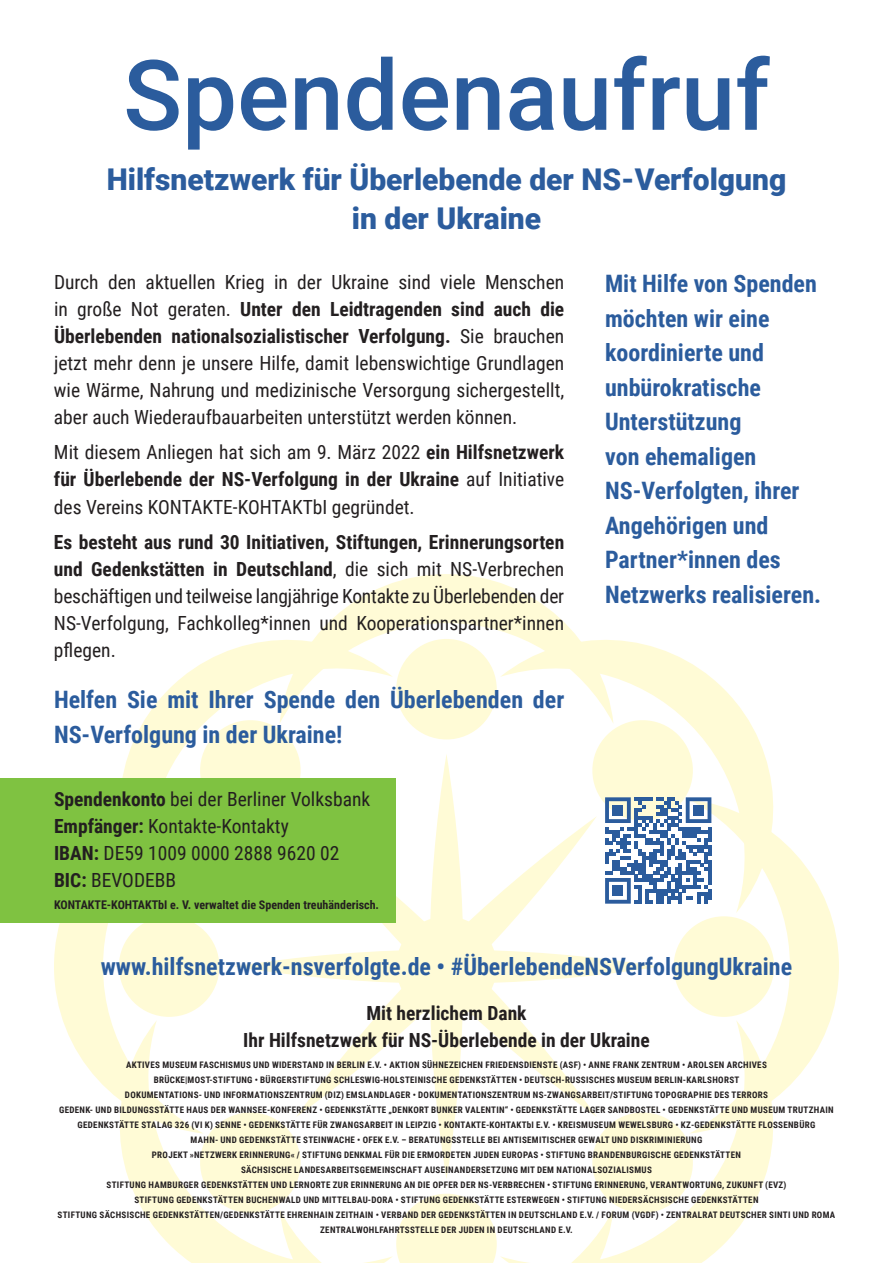
<style>
.page{position:relative;width:893px;height:1263px;background:#fff}
.page>*{position:absolute;margin:0;border:0;box-sizing:border-box;transform-origin:0 0}
.t1{font:500 97.5px "Roboto";color:#2b5c9d}
.t2{font:900 30px/39px "Roboto";color:#2b5c9d;text-align:center}
.t3{font:700 24px/34.5px "Roboto Condensed";color:#2b5c9d}
.t4{font:19.5px/27px "Roboto Condensed";color:#231f20;text-align:justify}
.t5{font:700 19.5px/27px "Roboto Condensed";color:#231f20;text-align:center}
.t6{font:700 12px "Roboto Condensed";color:#231f20}
.t7{font:700 9px/15px "Roboto Condensed";letter-spacing:.035em;color:#231f20;text-align:center}
.s1{font-weight:700}
</style>
<div class="page">
<svg style="left:327px;top:574px;width:239px;height:150px;fill:#fffbd6"></svg>
<div style="left:396px;top:639px;width:101px;height:100px;background:#fffbd6;border-radius:50%"></div>
<svg style="left:54px;top:923px;width:150px;height:163px;fill:#fffbd6"></svg>
<div style="left:119px;top:916px;width:100px;height:101px;background:#fffbd6;border-radius:50%"></div>
<svg style="left:104px;top:1020px;width:100px;height:243px"></svg>
<svg style="left:698px;top:1133px;width:75px;height:130px;fill:#fffbd6"></svg>
<svg style="left:195px;top:1107px;width:503px;height:156px"></svg>
<svg style="left:689px;top:847px;width:150px;height:286px"></svg>
<div style="left:674px;top:916px;width:100px;height:101px;background:#fffbd6;border-radius:50%"></div>
<svg style="left:500px;top:624px;width:289px;height:289px"></svg>
<svg style="left:122px;top:624px;width:271px;height:154px"></svg>
<svg style="left:195px;top:715px;width:111px;height:63px"></svg>
<svg style="left:429px;top:754px;width:34px;height:425px;fill:#fffbda"></svg>
<svg style="left:234px;top:949px;width:425px;height:34px;fill:#fffbda"></svg>
<svg style="left:296px;top:816px;width:301px;height:301px"></svg>
<div style="left:0;top:778px;width:395px;height:145px;background:#7fc241"></div>
<svg style="left:587px;top:715px;width:124px;height:189px"></svg>
<div style="left:612px;top:805px;width:11px;height:11px;background:#2b5c9d"></div>
<div style="left:693px;top:805px;width:11px;height:11px;background:#2b5c9d"></div>
<div style="left:612px;top:885px;width:11px;height:11px;background:#2b5c9d"></div>
<h1 class="t1" style="left:123px;top:27px;width:648px">Spendenaufruf</h1>
<h2 class="t2" style="left:107px;top:159px;width:681px">Hilfsnetzwerk für Überlebende der NS-Verfolgung in der Ukraine</h2>
<p class="t4" style="left:54px;top:268px;width:512px">Durch den aktuellen Krieg in der Ukraine sind viele Menschen in große Not geraten. <span class="s1">Unter den Leidtragenden sind auch die Überlebenden nationalsozialistischer Verfolgung.</span> Sie brauchen jetzt mehr denn je unsere Hilfe, damit lebenswichtige Grundlagen wie Wärme, Nahrung und medizinische Versorgung sichergestellt, aber auch Wiederaufbauarbeiten unterstützt werden können.</p>
<h3 class="t4" style="left:54px;top:438px;width:512px">Mit diesem Anliegen hat sich am 9. März 2022 <span class="s1">ein Hilfsnetzwerk für Überlebende der NS-Verfolgung in der Ukraine</span> auf Initiative des Vereins KONTAKTE-KOHTAKTbI gegründet.</h3>
<p class="t4" style="left:54px;top:528px;width:512px"><span class="s1">Es besteht aus rund 30 Initiativen, Stiftungen, Erinnerungsorten und Gedenkstätten in Deutschland</span>, die sich mit NS-Verbrechen beschäftigen und teilweise langjährige Kontakte zu Überlebenden der NS-Verfolgung, Fachkolleg*innen und Kooperationspartner*innen -pflegen.</p>
<h3 class="t3" style="left:54px;top:682px;width:512px">Helfen Sie mit Ihrer Spende den Überlebenden der<br>NS-Verfolgung in der Ukraine!</h3>
<h3 class="t4" style="left:54px;top:784px;width:318px;text-align:left"><span class="s1">Spendenkonto</span> bei der Berliner Volksbank<br><span class="s1">Empfänger:</span> Kontakte-Kontakty<br><span class="s1">IBAN:</span> DE59 1009 0000 2888 9620 02<br><span class="s1">BIC:</span> BEVODEBB</h3>
<h3 class="t6" style="left:54px;top:897px;width:327px">KONTAKTE-KOHTAKTbI e. V. verwaltet die Spenden treuhänderisch.</h3>
<h3 class="t3" style="left:605px;top:266px;width:218px">Mit Hilfe von Spenden möchten wir eine koordinierte und unbürokratische<br>Unterstützung<br>von ehemaligen<br>NS-Verfolgten, ihrer<br>Angehörigen und<br>Partner*innen des<br>Netzwerks realisieren.</h3>
<h3 class="t3" style="left:101px;top:948px;width:693px">www.hilfsnetzwerk-nsverfolgte.de • #ÜberlebendeNSVerfolgungUkraine</h3>
<h3 class="t5" style="left:243px;top:999px;width:408px">Mit herzlichem Dank<br>Ihr Hilfsnetzwerk für NS-Überlebende in der Ukraine</h3>
<p class="t7" style="left:58px;top:1057px;width:779px">AKTIVES MUSEUM FASCHISMUS UND WIDERSTAND IN BERLIN E.V. • AKTION SÜHNEZEICHEN FRIEDENSDIENSTE (ASF) • ANNE FRANK ZENTRUM • AROLSEN ARCHIVES<br>BRÜCKE|MOST-STIFTUNG • BÜRGERSTIFTUNG SCHLESWIG-HOLSTEINISCHE GEDENKSTÄTTEN • DEUTSCH-RUSSISCHES MUSEUM BERLIN-KARLSHORST<br>DOKUMENTATIONS- UND INFORMATIONSZENTRUM (DIZ) EMSLANDLAGER • DOKUMENTATIONSZENTRUM NS-ZWANGSARBEIT/STIFTUNG TOPOGRAPHIE DES TERRORS<br>GEDENK- UND BILDUNGSSTÄTTE HAUS DER WANNSEE-KONFERENZ • GEDENKSTÄTTE „DENKORT BUNKER VALENTIN“ • GEDENKSTÄTTE LAGER SANDBOSTEL • GEDENKSTÄTTE UND MUSEUM TRUTZHAIN GEDENKSTÄTTE STALAG 326 (VI K) SENNE • GEDENKSTÄTTE FÜR ZWANGSARBEIT IN LEIPZIG • KONTAKTE-KOHTAKTbI E.V. • KREISMUSEUM WEWELSBURG • KZ-GEDENKSTÄTTE FLOSSENBÜRG<br>MAHN- UND GEDENKSTÄTTE STEINWACHE • OFEK E.V. – BERATUNGSSTELLE BEI ANTISEMITISCHER GEWALT UND DISKRIMINIERUNG<br>PROJEKT »NETZWERK ERINNERUNG« / STIFTUNG DENKMAL FÜR DIE ERMORDETEN JUDEN EUROPAS • STIFTUNG BRANDENBURGISCHE GEDENKSTÄTTEN<br>SÄCHSISCHE LANDESARBEITSGEMEINSCHAFT AUSEINANDERSETZUNG MIT DEM NATIONALSOZIALISMUS<br>STIFTUNG HAMBURGER GEDENKSTÄTTEN UND LERNORTE ZUR ERINNERUNG AN DIE OPFER DER NS-VERBRECHEN • STIFTUNG ERINNERUNG, VERANTWORTUNG, ZUKUNFT (EVZ)<br>STIFTUNG GEDENKSTÄTTEN BUCHENWALD UND MITTELBAU-DORA • STIFTUNG GEDENKSTÄTTE ESTERWEGEN • STIFTUNG NIEDERSÄCHSISCHE GEDENKSTÄTTEN<br>STIFTUNG SÄCHSISCHE GEDENKSTÄTTEN/GEDENKSTÄTTE EHRENHAIN ZEITHAIN • VERBAND DER GEDENKSTÄTTEN IN DEUTSCHLAND E.V. / FORUM (VGDF) • ZENTRALRAT DEUTSCHER SINTI UND ROMA ZENTRALWOHLFAHRTSSTELLE DER JUDEN IN DEUTSCHLAND E.V.</p>
</div>
